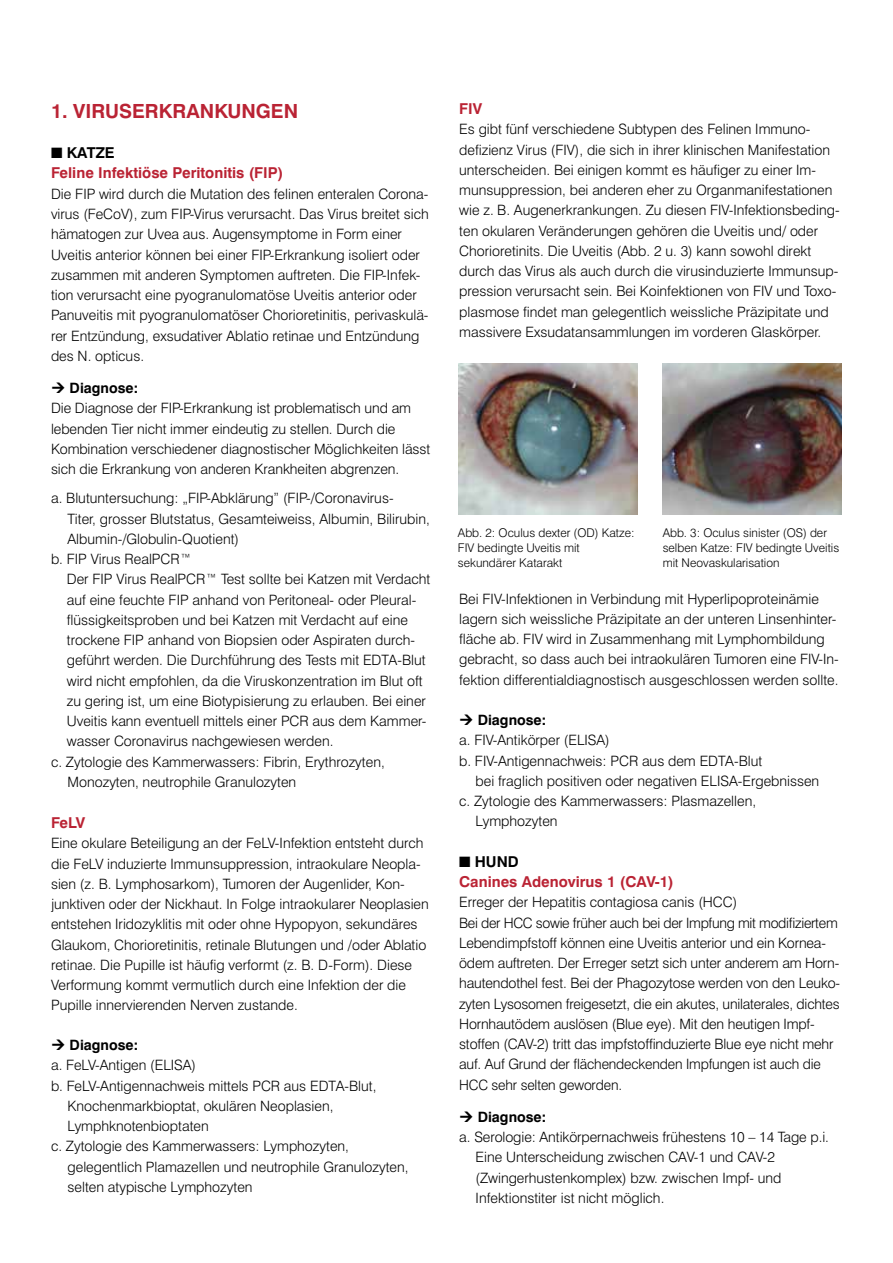
<style>
.page{position:relative;width:893px;height:1263px;background:#fff}
.page>*{position:absolute;margin:0;border:0;box-sizing:border-box;transform-origin:0 0}
.t1{font:700 19.5px "Swiss 721 BT";color:#ba2334}
.t2{font:700 15px/20.2px "Swiss 721 BT";color:#ba2334}
.t3{font:300 14.25px/20.2px "Swiss 721 BT";color:#000}
.t4{font:700 14.25px "Swiss 721 BT";color:#000}
.t5{font:300 12px/15px "Swiss 721 BT";color:#000}
.s1{color:#000}
</style>
<div class="page">
<img style="left:663px;top:364px;width:178px;height:151px">
<img style="left:459px;top:364px;width:178px;height:150px">
<h1 class="t1" style="left:51px;top:99px;width:249px">1. VIRUSERKRANKUNGEN</h1>
<p class="t2" style="left:51px;top:143px;width:234px"><span class="s1">■ KATZE<br></span>Feline Infektiöse Peritonitis (FIP)</p>
<p class="t3" style="left:51px;top:183px;width:379px">Die FIP wird durch die Mutation des felinen enteralen Corona&shy;virus (FeCoV), zum FIP-Virus verursacht. Das Virus breitet sich hämatogen zur Uvea aus. Augensymptome in Form einer Uveitis anterior können bei einer FIP-Erkrankung isoliert oder zusammen mit anderen Symptomen auftreten. Die FIP-Infek&shy;tion verursacht eine pyogranulomatöse Uveitis anterior oder Panuveitis mit pyogranulomatöser Chorioretinitis, perivaskulä&shy;rer Entzündung, exsudativer Ablatio retinae und Entzündung des N. opticus.</p>
<p class="t4" style="left:70px;top:379px;width:70px">Diagnose:</p>
<p class="t3" style="left:51px;top:398px;width:381px">Die Diagnose der FIP-Erkrankung ist problematisch und am lebenden Tier nicht immer eindeutig zu stellen. Durch die Kombination verschiedener diagnostischer Möglichkeiten lässt sich die Erkrankung von anderen Krankheiten abgrenzen.</p>
<p class="t3" style="left:51px;top:488px;width:344px">a. Blutuntersuchung: „FIP-Abklärung” (FIP-/Coronavirus-</p>
<p class="t3" style="left:68px;top:508px;width:364px">Titer, grosser Blutstatus, Gesamteiweiss, Albumin, Bilirubin,</p>
<p class="t3" style="left:68px;top:528px;width:173px">Albumin-/Globulin-Quotient)</p>
<p class="t3" style="left:51px;top:549px;width:142px">b. FIP Virus RealPCR™</p>
<p class="t3" style="left:67px;top:569px;width:365px">Der FIP Virus RealPCR™ Test sollte bei Katzen mit Verdacht</p>
<p class="t3" style="left:67px;top:589px;width:351px">auf eine feuchte FIP anhand von Peritoneal- oder Pleural-</p>
<p class="t3" style="left:67px;top:609px;width:343px">flüssigkeitsproben und bei Katzen mit Verdacht auf eine</p>
<p class="t3" style="left:67px;top:630px;width:350px">trockene FIP anhand von Biopsien oder Aspiraten durch-</p>
<p class="t3" style="left:67px;top:650px;width:360px">geführt werden. Die Durchführung des Tests mit EDTA-Blut</p>
<p class="t3" style="left:67px;top:670px;width:357px">wird nicht empfohlen, da die Viruskonzentration im Blut oft</p>
<p class="t3" style="left:67px;top:690px;width:361px">zu gering ist, um eine Biotypisierung zu erlauben. Bei einer</p>
<p class="t3" style="left:67px;top:711px;width:361px">Uveitis kann eventuell mittels einer PCR aus dem Kammer-</p>
<p class="t3" style="left:67px;top:731px;width:268px">wasser Coronavirus nachgewiesen werden.</p>
<p class="t3" style="left:51px;top:751px;width:335px">c. Zytologie des Kammerwassers: Fibrin, Erythrozyten,</p>
<p class="t3" style="left:68px;top:771px;width:230px">Monozyten, neutrophile Granulozyten</p>
<p class="t2" style="left:51px;top:812px;width:36px">FeLV</p>
<p class="t3" style="left:51px;top:833px;width:379px">Eine okulare Beteiligung an der FeLV-Infektion entsteht durch die FeLV induzierte Immunsuppression, intraokulare Neopla&shy;sien (z. B. Lymphosarkom), Tumoren der Augenlider, Kon&shy;junktiven oder der Nickhaut. In Folge intraokularer Neoplasien entstehen Iridozyklitis mit oder ohne Hypopyon, sekundäres Glaukom, Chorioretinitis, retinale Blutungen und /oder Ablatio retinae. Die Pupille ist häufig verformt (z. B. D-Form). Diese Verformung kommt vermutlich durch eine Infektion der die Pupille innervierenden Nerven zustande.</p>
<p class="t4" style="left:70px;top:1036px;width:70px">Diagnose:</p>
<p class="t3" style="left:51px;top:1055px;width:147px">a. FeLV-Antigen (ELISA)</p>
<p class="t3" style="left:51px;top:1075px;width:327px">b. FeLV-Antigennachweis mittels PCR aus EDTA-Blut,</p>
<p class="t3" style="left:68px;top:1095px;width:268px">Knochenmarkbioptat, okulären Neoplasien,</p>
<p class="t3" style="left:68px;top:1116px;width:143px">Lymphknotenbioptaten</p>
<p class="t3" style="left:51px;top:1136px;width:300px">c. Zytologie des Kammerwassers: Lymphozyten,</p>
<p class="t3" style="left:68px;top:1156px;width:343px">gelegentlich Plamazellen und neutrophile Granulozyten,</p>
<p class="t3" style="left:68px;top:1176px;width:187px">selten atypische Lymphozyten</p>
<p class="t2" style="left:459px;top:99px;width:24px">FIV</p>
<p class="t3" style="left:459px;top:119px;width:382px">Es gibt fünf verschiedene Subtypen des Felinen Immuno&shy;defizienz Virus (FIV), die sich in ihrer klinischen Manifestation unterscheiden. Bei einigen kommt es häufiger zu einer Im&shy;munsuppression, bei anderen eher zu Organmanifestationen wie z. B. Augenerkrankungen. Zu diesen FIV-Infektionsbeding&shy;ten okularen Veränderungen gehören die Uveitis und/ oder Chorioretinits. Die Uveitis (Abb. 2 u. 3) kann sowohl direkt durch das Virus als auch durch die virusinduzierte Immunsup&shy;pression verursacht sein. Bei Koinfektionen von FIV und Toxo&shy;plasmose findet man gelegentlich weissliche Präzipitate und massivere Exsudatansammlungen im vorderen Glaskörper.</p>
<p class="t5" style="left:458px;top:525px;width:178px">Abb. 2: Oculus dexter (OD) Katze:<br>FIV bedingte Uveitis mit sekundärer Katarakt</p>
<p class="t5" style="left:663px;top:525px;width:178px">Abb. 3: Oculus sinister (OS) der selben Katze: FIV bedingte Uveitis mit Neovaskularisation</p>
<p class="t3" style="left:459px;top:588px;width:381px">Bei FIV-Infektionen in Verbindung mit Hyperlipoproteinämie lagern sich weissliche Präzipitate an der unteren Linsenhinter&shy;fläche ab. FIV wird in Zusammenhang mit Lymphombildung gebracht, so dass auch bei intraokulären Tumoren eine FIV-In&shy;fektion differentialdiagnostisch ausgeschlossen werden sollte.</p>
<p class="t4" style="left:478px;top:711px;width:70px">Diagnose:</p>
<p class="t3" style="left:459px;top:730px;width:152px">a. FIV-Antikörper (ELISA)</p>
<p class="t3" style="left:459px;top:750px;width:305px">b. FIV-Antigennachweis: PCR aus dem EDTA-Blut</p>
<p class="t3" style="left:476px;top:770px;width:345px">bei fraglich positiven oder negativen ELISA-Ergebnissen</p>
<p class="t3" style="left:459px;top:791px;width:299px">c. Zytologie des Kammerwassers: Plasmazellen,</p>
<p class="t3" style="left:476px;top:811px;width:83px">Lymphozyten</p>
<p class="t2" style="left:459px;top:851px;width:216px"><span class="s1">■ HUND<br></span>Canines Adenovirus 1 (CAV-1)</p>
<p class="t3" style="left:459px;top:892px;width:383px">Erreger der Hepatitis contagiosa canis (HCC)<br>Bei der HCC sowie früher auch bei der Impfung mit modifiziertem Lebendimpfstoff können eine Uveitis anterior und ein Kornea&shy;ödem auftreten. Der Erreger setzt sich unter anderem am Horn&shy;hautendothel fest. Bei der Phagozytose werden von den Leuko&shy;zyten Lysosomen freigesetzt, die ein akutes, unilaterales, dichtes Hornhautödem auslösen (Blue eye). Mit den heutigen Impf&shy;stoffen (CAV-2) tritt das impfstoffinduzierte Blue eye nicht mehr auf. Auf Grund der flächendeckenden Impfungen ist auch die HCC sehr selten geworden.</p>
<p class="t4" style="left:478px;top:1108px;width:70px">Diagnose:</p>
<p class="t3" style="left:476px;top:1127px;width:355px;text-indent:-17px">a. Serologie: Antikörpernachweis frühestens 10 – 14 Tage p.i.<br>Eine Unterscheidung zwischen CAV-1 und CAV-2 (Zwingerhustenkomplex) bzw. zwischen Impf- und Infektionstiter ist nicht möglich.</p>
</div>
